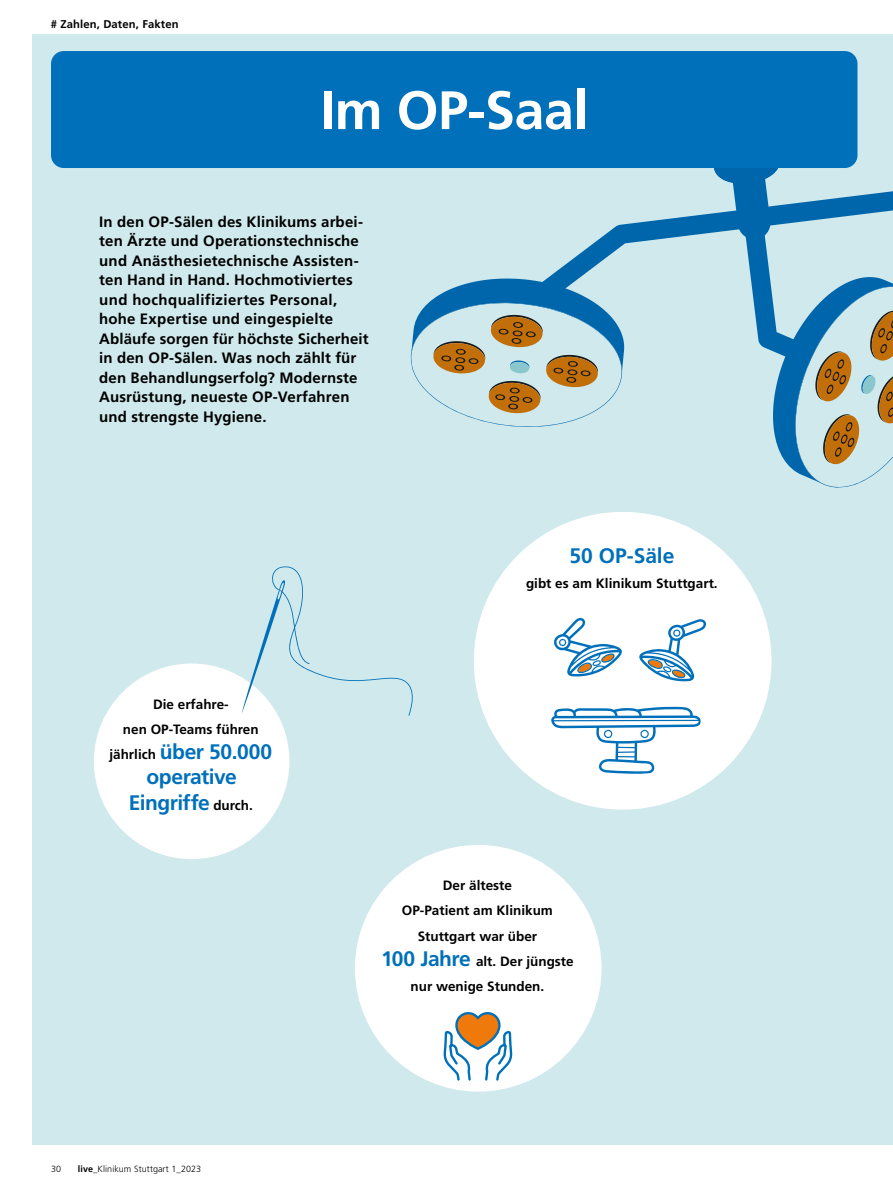
<style>
.page{position:relative;width:893px;height:1191px;background:#fff}
.page>*{position:absolute;margin:0;border:0;box-sizing:border-box;transform-origin:0 0}
.t1{font:700 54px "Frutiger LT Pro";letter-spacing:-.01em;color:#fff}
.t2{font:700 21px/25.2px "Frutiger LT Pro";letter-spacing:-.02em;color:#0070ba;text-align:center}
.t3{font:700 15px/19.5px "Frutiger LT Pro";letter-spacing:.015em;color:#000}
.t4{font:700 13.5px/25.2px "Frutiger LT Pro";color:#000;text-align:center}
.t5{font:700 11.25px "Frutiger LT Pro";letter-spacing:.01em;color:#000}
.t6{font:300 9px "Frutiger LT Pro";letter-spacing:.005em;color:#000}
.s1{font-size:13.5px;color:#000}
.s2{font-size:21px;color:#0070ba}
.s3{font-weight:700}
</style>
<div class="page">
<div style="left:33px;top:34px;width:860px;height:1110px;background:#cfe9ec"></div>
<svg style="left:410px;top:82px;width:483px;height:406px"></svg>
<div style="left:51px;top:51px;width:806px;height:117px;background:#0070ba;border-radius:13px"></div>
<div style="left:355px;top:845px;width:247px;height:246px;background:#fff;border-radius:50%"></div>
<div style="left:474px;top:512px;width:297px;height:297px;background:#fff;border-radius:50%"></div>
<svg style="left:554px;top:617px;width:68px;height:59px"></svg>
<svg style="left:639px;top:619px;width:67px;height:62px"></svg>
<svg style="left:551px;top:706px;width:150px;height:67px"></svg>
<svg style="left:443px;top:1012px;width:70px;height:69px"></svg>
<div style="left:94px;top:663px;width:195px;height:196px;background:#fff;border-radius:50%"></div>
<svg style="left:242px;top:566px;width:171px;height:150px"></svg>
<p class="t5" style="left:51px;top:17px;width:129px"># Zahlen, Daten, Fakten</p>
<h1 class="t1" style="left:320px;top:78px;width:270px">Im OP-Saal</h1>
<p class="t3" style="left:99px;top:212px;width:271px">In den OP-Sälen des Klinikums arbei&shy;ten Ärzte und Operationstechnische und Anästhesietechnische Assisten&shy;ten Hand in Hand. Hochmotiviertes und hochqualifiziertes Personal, hohe Expertise und eingespielte Abläufe sorgen für höchste Sicherheit in den OP-Sälen. Was noch zählt für den Behandlungserfolg? Modernste Ausrüstung, neueste OP-Verfahren und strengste Hygiene.</p>
<p class="t4" style="left:123px;top:691px;width:137px">Die erfahre-<br>nen OP-Teams führen</p>
<h2 class="t2" style="left:109px;top:739px;width:164px"><span class="s1">jährlich</span> über 50.000 operative<br>Eingriffe <span class="s1">durch.</span></h2>
<h2 class="t2" style="left:569px;top:543px;width:107px">50 OP-Säle</h2>
<p class="t4" style="left:526px;top:571px;width:193px">gibt es am Klinikum Stuttgart.</p>
<p class="t4" style="left:381px;top:873px;width:194px">Der älteste<br>OP-Patient am Klinikum<br>Stuttgart war über<br><span class="s2">100 Jahre</span> alt. Der jüngste nur wenige Stunden.</p>
<p class="t6" style="left:51px;top:1163px;width:12px">30</p>
<p class="t6" style="left:78px;top:1163px;width:125px"><span class="s3">live_</span>Klinikum Stuttgart 1_2023</p>
</div>
